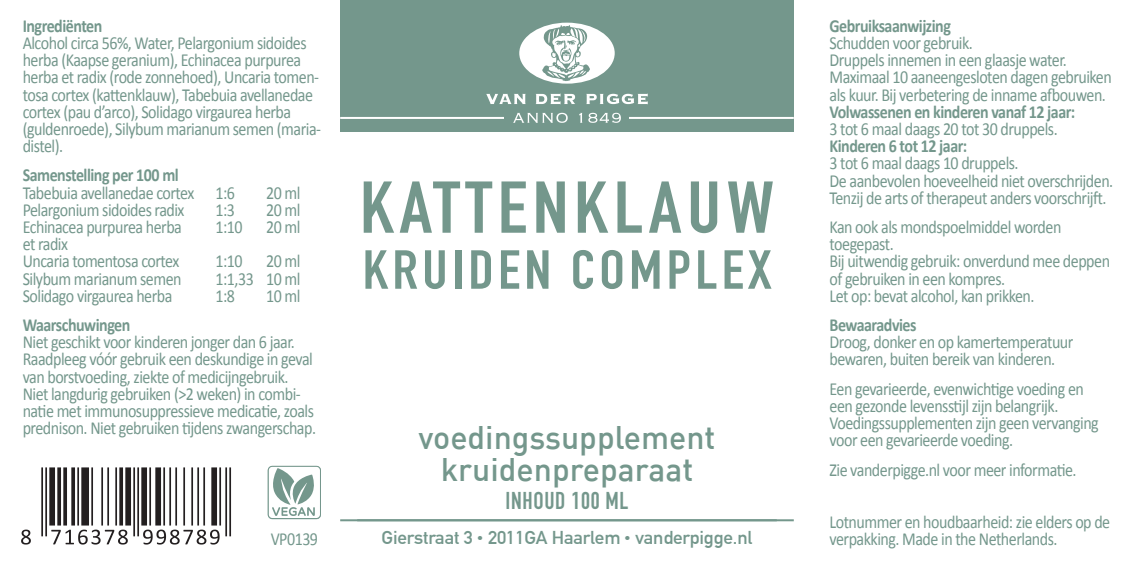
<style>
.page{position:relative;width:1134px;height:567px;background:#fff}
.page>*{position:absolute;margin:0;border:0;box-sizing:border-box;transform-origin:0 0}
.t1{font:700 72px "DIN Condensed";letter-spacing:.07em;color:#74978c;scale:1.11 1}
.t2{font:700 54px "DIN Condensed";letter-spacing:.07em;color:#74978c;scale:1.11 1}
.t3{font:500 32px "DIN";color:#74978c}
.t4{font:700 24px "DIN Condensed";letter-spacing:.03em;color:#74978c}
.t5{font:18.4px/17.2px "Calibri";letter-spacing:-.03em;color:#74978c;scale:.87 1}
.t6{font:700 18.4px "Calibri";letter-spacing:-.03em;color:#74978c;scale:.87 1}
.t7{font:700 18.4px "DIN Alternate";letter-spacing:-.01em;color:#74978c;scale:1.05 1}
.s1{font-size:11.2px}
</style>
<div class="page">
<div style="left:340px;top:0;width:454px;height:131px;background:#74978c"></div>
<hr style="left:340px;top:117px;width:454px;height:2px;background:#fff">
<div style="left:505px;top:12px;width:124px;height:115px;background:#74978c"></div>
<svg style="left:486px;top:94px;width:40px;height:10px"></svg>
<svg style="left:536px;top:93px;width:39px;height:11px"></svg>
<svg style="left:586px;top:93px;width:62px;height:11px"></svg>
<div style="left:519px;top:23px;width:96px;height:61px;background:#fff;border-radius:50%"></div>
<svg style="left:542px;top:25px;width:48px;height:56px"></svg>
<svg style="left:513px;top:113px;width:108px;height:10px"></svg>
<hr style="left:340px;top:519px;width:454px;height:2px;background:#74978c">
<div style="left:268px;top:466px;width:53px;height:53px;border:1px solid #74978c;border-radius:4px"></div>
<svg style="left:272px;top:468px;width:43px;height:48px"></svg>
<hr style="left:229px;top:467px;width:2px;height:69px;background:#231f20">
<hr style="left:225px;top:467px;width:2px;height:69px;background:#231f20">
<hr style="left:219px;top:467px;width:2px;height:58px;background:#231f20">
<div style="left:211px;top:467px;width:6px;height:58px;background:#231f20"></div>
<hr style="left:203px;top:467px;width:2px;height:58px;background:#231f20">
<hr style="left:197px;top:467px;width:2px;height:58px;background:#231f20">
<hr style="left:191px;top:467px;width:2px;height:58px;background:#231f20">
<hr style="left:183px;top:467px;width:2px;height:58px;background:#231f20">
<hr style="left:175px;top:467px;width:2px;height:58px;background:#231f20">
<hr style="left:169px;top:467px;width:2px;height:58px;background:#231f20">
<hr style="left:163px;top:467px;width:2px;height:58px;background:#231f20">
<div style="left:155px;top:467px;width:6px;height:58px;background:#231f20"></div>
<hr style="left:149px;top:467px;width:2px;height:58px;background:#231f20">
<div style="left:141px;top:467px;width:6px;height:58px;background:#231f20"></div>
<hr style="left:137px;top:467px;width:2px;height:69px;background:#231f20">
<hr style="left:133px;top:467px;width:2px;height:69px;background:#231f20">
<div style="left:125px;top:467px;width:6px;height:58px;background:#231f20"></div>
<svg style="left:119px;top:467px;width:4px;height:58px"></svg>
<hr style="left:115px;top:467px;width:2px;height:58px;background:#231f20">
<hr style="left:107px;top:467px;width:2px;height:58px;background:#231f20">
<hr style="left:101px;top:467px;width:2px;height:58px;background:#231f20">
<hr style="left:91px;top:467px;width:2px;height:58px;background:#231f20">
<div style="left:81px;top:467px;width:8px;height:58px;background:#231f20"></div>
<hr style="left:77px;top:467px;width:2px;height:58px;background:#231f20">
<svg style="left:71px;top:467px;width:4px;height:58px"></svg>
<svg style="left:63px;top:467px;width:4px;height:58px"></svg>
<svg style="left:57px;top:467px;width:4px;height:58px"></svg>
<div style="left:49px;top:467px;width:6px;height:58px;background:#231f20"></div>
<hr style="left:45px;top:467px;width:2px;height:69px;background:#231f20">
<hr style="left:41px;top:467px;width:2px;height:69px;background:#231f20">
<svg style="left:21px;top:530px;width:10px;height:14px"></svg>
<svg style="left:51px;top:530px;width:77px;height:14px"></svg>
<svg style="left:143px;top:530px;width:77px;height:14px"></svg>
<p class="t6" style="left:23px;top:14px;width:93px">Ingrediënten</p>
<p class="t5" style="left:23px;top:33px;width:328px">Alcohol circa 56%, Water, Pelargonium sidoides</p>
<p class="t5" style="left:23px;top:51px;width:322px">herba (Kaapse geranium), Echinacea purpurea</p>
<p class="t5" style="left:23px;top:68px;width:342px">herba et radix (rode zonnehoed), Uncaria tomen-</p>
<p class="t5" style="left:23px;top:85px;width:345px">tosa cortex (kattenklauw), Tabebuia avellanedae cortex (pau d’arco), Solidago virgaurea herba (guldenroede), Silybum marianum semen (maria-</p>
<p class="t5" style="left:23px;top:137px;width:48px">distel).</p>
<p class="t6" style="left:23px;top:164px;width:181px">Samenstelling per 100 ml</p>
<p class="t5" style="left:23px;top:183px;width:246px">Tabebuia avellanedae cortex 1:6</p>
<p class="t5" style="left:266px;top:183px;width:41px">20 ml</p>
<p class="t5" style="left:23px;top:200px;width:188px">Pelargonium sidoides radix</p>
<p class="t5" style="left:215px;top:200px;width:24px">1:3</p>
<p class="t5" style="left:266px;top:200px;width:41px">20 ml</p>
<p class="t5" style="left:23px;top:217px;width:185px">Echinacea purpurea herba</p>
<p class="t5" style="left:215px;top:217px;width:33px">1:10</p>
<p class="t5" style="left:266px;top:217px;width:41px">20 ml</p>
<p class="t5" style="left:23px;top:235px;width:54px">et radix</p>
<p class="t5" style="left:23px;top:252px;width:182px">Uncaria tomentosa cortex</p>
<p class="t5" style="left:215px;top:252px;width:33px">1:10</p>
<p class="t5" style="left:266px;top:252px;width:41px">20 ml</p>
<p class="t5" style="left:23px;top:269px;width:184px">Silybum marianum semen</p>
<p class="t5" style="left:215px;top:269px;width:99px">1:1,33 10 ml</p>
<p class="t5" style="left:23px;top:286px;width:174px">Solidago virgaurea herba</p>
<p class="t5" style="left:215px;top:286px;width:24px">1:8</p>
<p class="t5" style="left:266px;top:286px;width:41px">10 ml</p>
<p class="t6" style="left:23px;top:314px;width:125px">Waarschuwingen</p>
<p class="t5" style="left:23px;top:333px;width:335px">Niet geschikt voor kinderen jonger dan 6 jaar.<br>Raadpleeg vóór gebruik een deskundige in geval</p>
<p class="t5" style="left:23px;top:367px;width:307px">van borstvoeding, ziekte of medicijngebruik.</p>
<p class="t5" style="left:23px;top:384px;width:321px">Niet langdurig gebruiken (&gt;2 weken) in combi-</p>
<p class="t5" style="left:23px;top:401px;width:339px">natie met immunosuppressieve medicatie, zoals prednison. Niet gebruiken tijdens zwangerschap.</p>
<p class="t1" style="left:360px;top:159px;width:375px">KATTENKLAUW</p>
<p class="t2" style="left:363px;top:233px;width:370px">KRUIDEN COMPLEX</p>
<p class="t3" style="left:418px;top:417px;width:299px">voedingssupplement</p>
<p class="t3" style="left:441px;top:449px;width:254px">kruidenpreparaat</p>
<p class="t4" style="left:505px;top:485px;width:125px">INHOUD 100 ML</p>
<p class="t5" style="left:271px;top:529px;width:56px">VP0139</p>
<p class="t7" style="left:382px;top:524px;width:355px">Gierstraat 3 <span class="s1">•</span> 2011GA Haarlem <span class="s1">•</span> vanderpigge.nl</p>
<p class="t6" style="left:829px;top:14px;width:141px">Gebruiksaanwijzing</p>
<p class="t5" style="left:829px;top:33px;width:166px">Schudden voor gebruik.</p>
<p class="t5" style="left:829px;top:51px;width:274px">Druppels innemen in een glaasje water.</p>
<p class="t5" style="left:829px;top:68px;width:326px">Maximaal 10 aaneengesloten dagen gebruiken als kuur. Bij verbetering de inname afbouwen.</p>
<p class="t6" style="left:829px;top:100px;width:284px">Volwassenen en kinderen vanaf 12 jaar:</p>
<p class="t5" style="left:829px;top:119px;width:264px">3 tot 6 maal daags 20 tot 30 druppels.</p>
<p class="t6" style="left:829px;top:135px;width:160px">Kinderen 6 tot 12 jaar:</p>
<p class="t5" style="left:829px;top:154px;width:219px">3 tot 6 maal daags 10 druppels.</p>
<p class="t5" style="left:829px;top:171px;width:328px">De aanbevolen hoeveelheid niet overschrijden.<br>Tenzij de arts of therapeut anders voorschrijft.</p>
<p class="t5" style="left:829px;top:217px;width:324px">Kan ook als mondspoelmiddel worden toegepast.<br>Bij uitwendig gebruik: onverdund mee deppen</p>
<p class="t5" style="left:829px;top:269px;width:203px">of gebruiken in een kompres.</p>
<p class="t5" style="left:829px;top:286px;width:237px">Let op: bevat alcohol, kan prikken.</p>
<p class="t6" style="left:829px;top:314px;width:101px">Bewaaradvies</p>
<p class="t5" style="left:829px;top:333px;width:282px">Droog, donker en op kamertemperatuur bewaren, buiten bereik van kinderen.</p>
<p class="t5" style="left:829px;top:379px;width:294px">Een gevarieerde, evenwichtige voeding en</p>
<p class="t5" style="left:829px;top:396px;width:265px">een gezonde levensstijl zijn belangrijk.</p>
<p class="t5" style="left:829px;top:413px;width:311px">Voedingssupplementen zijn geen vervanging voor een gevarieerde voeding.</p>
<p class="t5" style="left:829px;top:460px;width:286px">Zie vanderpigge.nl voor meer informatie.</p>
<p class="t5" style="left:829px;top:512px;width:324px">Lotnummer en houdbaarheid: zie elders op de verpakking. Made in the Netherlands.</p>
</div>
